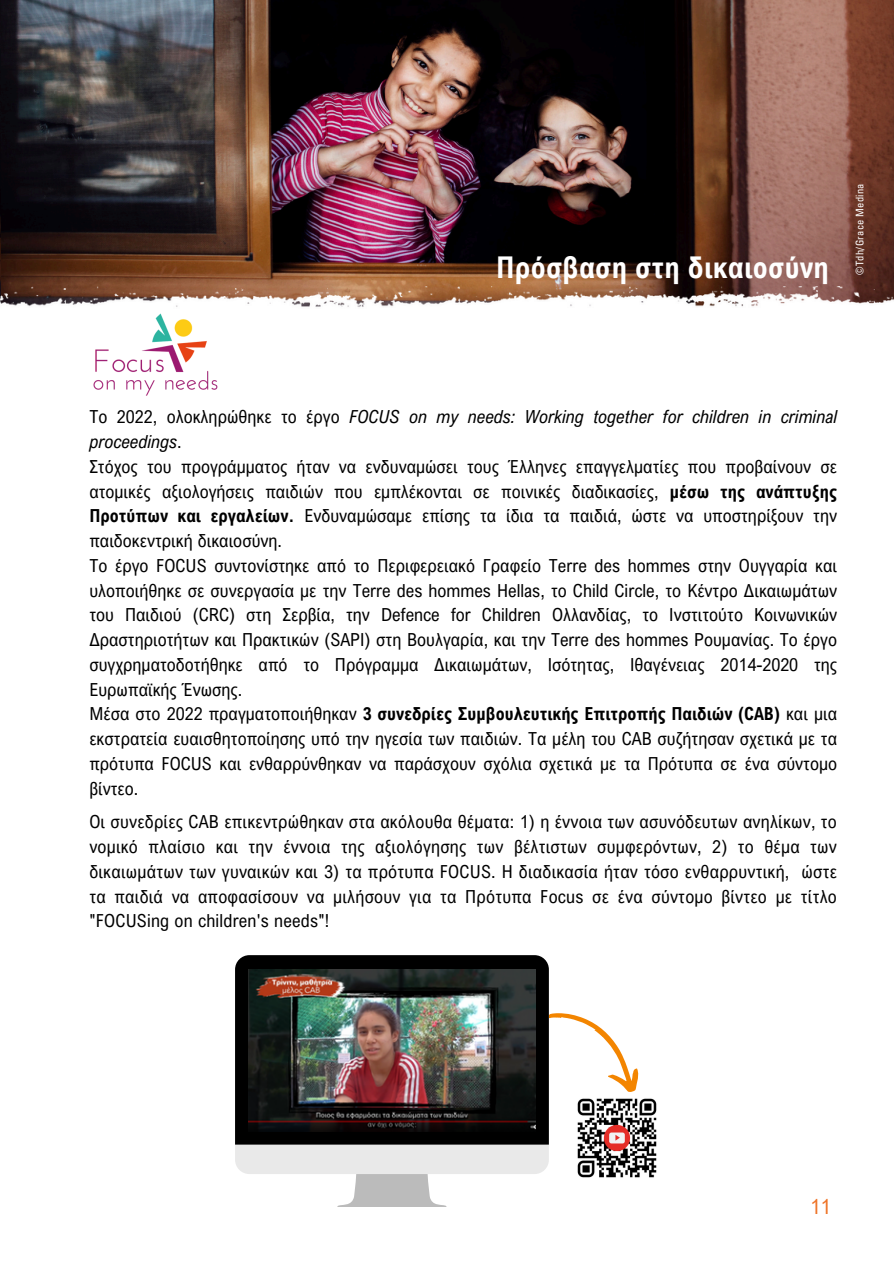
<style>
.page{position:relative;width:894px;height:1264px;background:#fff}
.page>*{position:absolute;margin:0;border:0;box-sizing:border-box;transform-origin:0 0}
.t1{font:700 30px "Arial Nova Cond";letter-spacing:.01em;color:#fff}
.t2{font:21px "Arial Nova Cond";color:#ee7326}
.t3{font:18px/24.8px "Arial Nova Cond";color:#000}
.t4{font:condensed 10.5px "Univers LT Std";letter-spacing:.025em;color:#fff}
.s1{font-style:italic}
.s2{font-weight:700}
</style>
<div class="page">
<img style="left:1px;top:0;width:892px;height:286px">
<img style="left:0;top:286px;width:893px;height:21px">
<img style="left:83px;top:303px;width:143px;height:93px">
<svg style="left:235px;top:955px;width:313px;height:189px;background:#040404"></svg>
<svg style="left:235px;top:1144px;width:313px;height:62px"></svg>
<img style="left:248px;top:970px;width:287px;height:161px">
<img style="left:577px;top:1098px;width:80px;height:80px">
<svg style="left:547px;top:993px;width:103px;height:106px"></svg>
<p class="t1" style="left:496px;top:249px;width:334px">Πρόσβαση στη δικαιοσύνη</p>
<p class="t4" style="left:855px;top:275px;width:93px;rotate:-90deg">©Tdh/Grace Medina</p>
<p class="t3" style="left:89px;top:404px;width:749px">Το 2022, ολοκληρώθηκε το έργο <span class="s1">FOCUS on my needs: Working together for children in criminal proceedings</span>.<br>Στόχος του προγράμματος ήταν να ενδυναμώσει τους Έλληνες επαγγελματίες που προβαίνουν σε ατομικές αξιολογήσεις παιδιών που εμπλέκονται σε ποινικές διαδικασίες, <span class="s2">μέσω της ανάπτυξης Προτύπων και εργαλείων.</span> Ενδυναμώσαμε επίσης τα ίδια τα παιδιά, ώστε να υποστηρίξουν την παιδοκεντρική δικαιοσύνη.<br>Το έργο FOCUS συντονίστηκε από το Περιφερειακό Γραφείο Terre des hommes στην Ουγγαρία και υλοποιήθηκε σε συνεργασία με την Terre des hommes Hellas, το Child Circle, το Κέντρο Δικαιωμάτων του Παιδιού (CRC) στη Σερβία, την Defence for Children Ολλανδίας, το Ινστιτούτο Κοινωνικών Δραστηριοτήτων και Πρακτικών (SAPI) στη Βουλγαρία, και την Terre des hommes Ρουμανίας. Το έργο συγχρηματοδοτήθηκε από το Πρόγραμμα Δικαιωμάτων, Ισότητας, Ιθαγένειας 2014-2020 της Ευρωπαϊκής Ένωσης.<br>Μέσα στο 2022 πραγματοποιήθηκαν <span class="s2">3 συνεδρίες Συμβουλευτικής Επιτροπής Παιδιών (CAB)</span> και μια εκστρατεία ευαισθητοποίησης υπό την ηγεσία των παιδιών. Τα μέλη του CAB συζήτησαν σχετικά με τα πρότυπα FOCUS και ενθαρρύνθηκαν να παράσχουν σχόλια σχετικά με τα Πρότυπα σε ένα σύντομο βίντεο.</p>
<p class="t3" style="left:89px;top:809px;width:748px;text-align:justify">Οι συνεδρίες CAB επικεντρώθηκαν στα ακόλουθα θέματα: 1) η έννοια των ασυνόδευτων ανηλίκων, το νομικό πλαίσιο και την έννοια της αξιολόγησης των βέλτιστων συμφερόντων, 2) το θέμα των δικαιωμάτων των γυναικών και 3) τα πρότυπα FOCUS. Η διαδικασία ήταν τόσο ενθαρρυντική, ώστε τα παιδιά να αποφασίσουν να μιλήσουν για τα Πρότυπα Focus σε ένα σύντομο βίντεο με τίτλο "FOCUSing on children's needs"!</p>
<h1 class="t2" style="left:809px;top:1193px;width:22px">11</h1>
</div>
